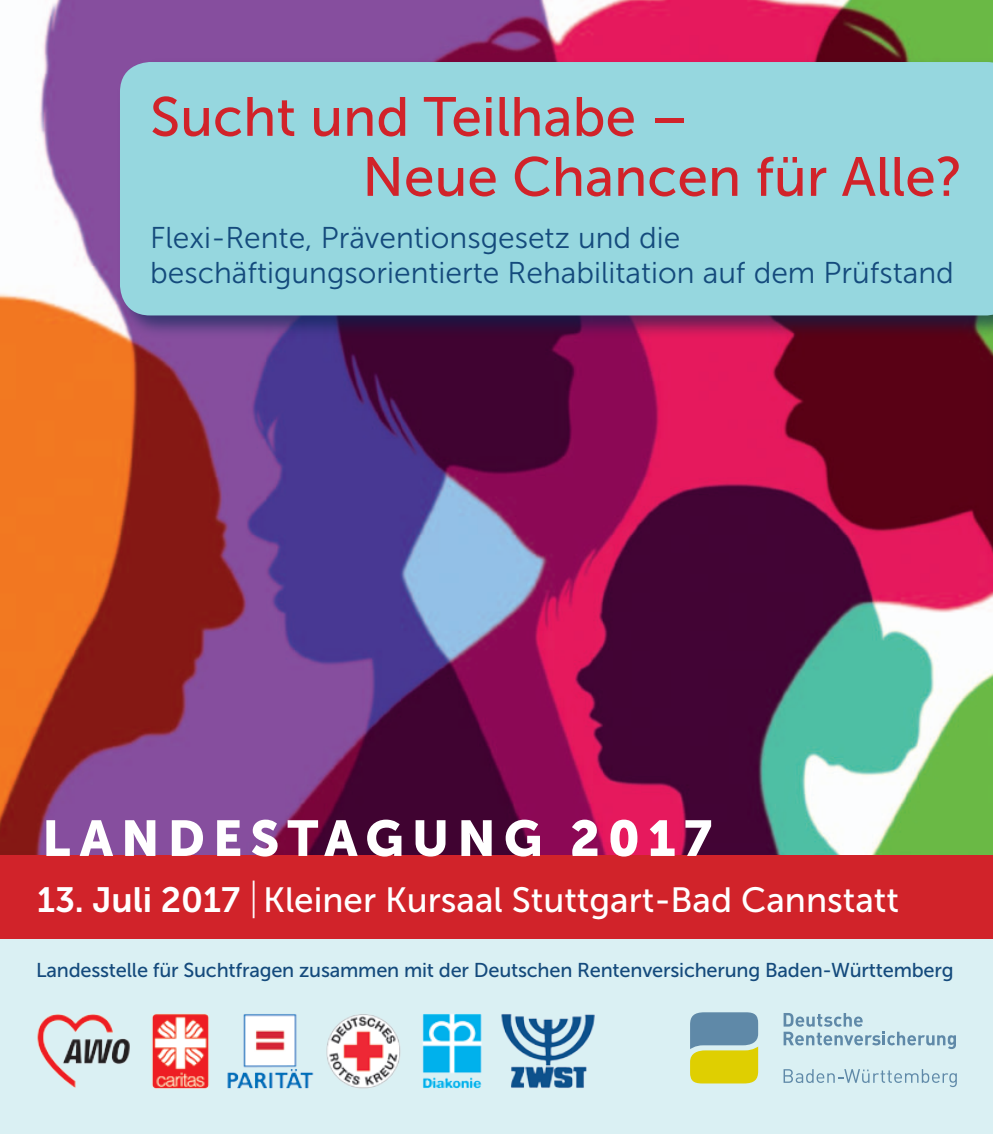
<style>
.page{position:relative;width:993px;height:1134px;background:#fff}
.page>*{position:absolute;margin:0;border:0;box-sizing:border-box;transform-origin:0 0}
.t1{font:55px/60px "Museo Sans 500";color:#d1232a}
.t2{font:50px "Museo Sans 900";letter-spacing:.16em;color:#fff}
.t3{font:35px "Museo Sans 500";color:#fff}
.t4{font:30px/35px "Museo Sans 300";color:#144a7c}
.t5{font:20px "Museo Sans 500";letter-spacing:-.01em;color:#144a7c}
.s1{font-family:"Museo Sans 700"}
.s2{font-family:"Museo Sans 100";font-size:40px}
</style>
<div class="page">
<div style="left:0;top:0;width:992px;height:1134px;background:#daf0f3"></div>
<img style="left:0;top:0;width:992px;height:855px">
<img style="left:37px;top:1014px;width:558px;height:75px">
<div style="left:0;top:855px;width:992px;height:84px;background:#d1232a"></div>
<div style="left:116px;top:59px;width:876px;height:280px;background:#002350;opacity:.58"></div>
<div style="left:120px;top:62px;width:872px;height:253px;background:#96d7df"></div>
<svg style="left:690px;top:1012px;width:67px;height:71px;background:#a4b264"></svg>
<svg style="left:783px;top:1013px;width:172px;height:36px"></svg>
<svg style="left:783px;top:1069px;width:173px;height:18px"></svg>
<h1 class="t1" style="left:362px;top:87px;width:601px;text-indent:-212px">Sucht und Teilhabe –<br>Neue Chancen für Alle?</h1>
<p class="t4" style="left:150px;top:220px;width:805px">Flexi-Rente, Präventionsgesetz und die beschäftigungsorientierte Rehabilitation auf dem Prüfstand</p>
<h2 class="t2" style="left:42px;top:810px;width:671px">LANDESTAGUNG 2017</h2>
<p class="t3" style="left:37px;top:881px;width:863px"><span class="s1">13. Juli 2017</span> <span class="s2">|</span>Kleiner Kursaal Stuttgart-Bad Cannstatt</p>
<p class="t5" style="left:36px;top:959px;width:918px">Landesstelle für Suchtfragen zusammen mit der Deutschen Rentenversicherung Baden-Württemberg</p>
</div>
